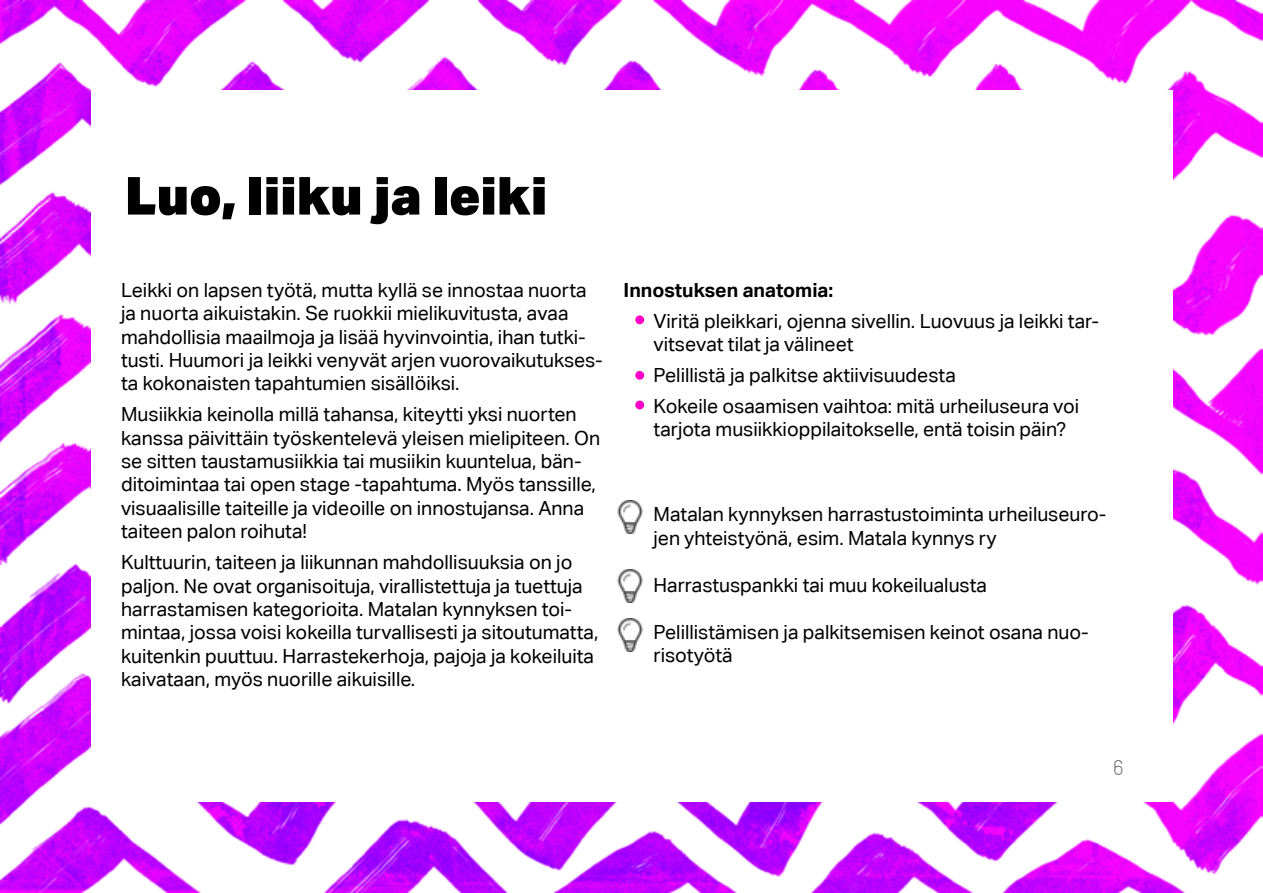
<style>
.page{position:relative;width:1263px;height:893px;background:#fff}
.page>*{position:absolute;margin:0;border:0;box-sizing:border-box;transform-origin:0 0}
.t1{font:900 52.5px "Aktiv Grotesk";color:#000}
.t2{font:21px "TSTAR Mono Round";color:#757575}
.t3{font:19.5px/23.4px "Aktiv Grotesk";color:#000}
.t4{font:700 19.5px "Aktiv Grotesk";color:#000}
</style>
<div class="page">
<img style="left:0;top:0;width:1263px;height:893px">
<div style="left:91px;top:91px;width:1081px;height:711px;background:#fff"></div>
<img style="left:617px;top:500px;width:26px;height:33px">
<img style="left:617px;top:618px;width:26px;height:33px">
<img style="left:617px;top:570px;width:26px;height:33px">
<div style="left:635px;top:315px;width:9px;height:9px;background:#ff00cb;border-radius:50%"></div>
<div style="left:635px;top:371px;width:9px;height:9px;background:#ff00cb;border-radius:50%"></div>
<div style="left:635px;top:401px;width:9px;height:8px;background:#ff00cb;border-radius:50%"></div>
<h1 class="t1" style="left:125px;top:162px;width:424px">Luo, liiku ja leiki</h1>
<p class="t3" style="left:121px;top:278px;width:483px">Leikki on lapsen työtä, mutta kyllä se innostaa nuorta ja nuorta aikuistakin. Se ruokkii mielikuvitusta, avaa mahdollisia maailmoja ja lisää hyvinvointia, ihan tutki&shy;tusti. Huumori ja leikki venyvät arjen vuorovaikutukses&shy;ta kokonaisten tapahtumien sisällöiksi.</p>
<p class="t3" style="left:121px;top:402px;width:481px">Musiikkia keinolla millä tahansa, kiteytti yksi nuorten kanssa päivittäin työskentelevä yleisen mielipiteen. On se sitten taustamusiikkia tai musiikin kuuntelua, bän&shy;ditoimintaa tai open stage -tapahtuma. Myös tanssille, visuaalisille taiteille ja videoille on innostujansa. Anna taiteen palon roihuta!</p>
<p class="t3" style="left:121px;top:550px;width:479px">Kulttuurin, taiteen ja liikunnan mahdollisuuksia on jo paljon. Ne ovat organisoituja, virallistettuja ja tuettuja harrastamisen kategorioita. Matalan kynnyksen toi&shy;mintaa, jossa voisi kokeilla turvallisesti ja sitoutumatta, kuitenkin puuttuu. Harrastekerhoja, pajoja ja kokeiluita kaivataan, myös nuorille aikuisille.</p>
<p class="t4" style="left:624px;top:278px;width:211px">Innostuksen anatomia:</p>
<p class="t3" style="left:654px;top:309px;width:447px">Viritä pleikkari, ojenna sivellin. Luovuus ja leikki tar&shy;vitsevat tilat ja välineet</p>
<p class="t3" style="left:654px;top:359px;width:427px;line-height:30.9px">Pelillistä ja palkitse aktiivisuudesta<br>Kokeile osaamisen vaihtoa: mitä urheiluseura voi</p>
<p class="t3" style="left:654px;top:418px;width:414px">tarjota musiikkioppilaitokselle, entä toisin päin?</p>
<p class="t3" style="left:654px;top:503px;width:454px">Matalan kynnyksen harrastustoiminta urheiluseuro&shy;jen yhteistyönä, esim. Matala kynnys ry</p>
<p class="t3" style="left:654px;top:573px;width:335px">Harrastuspankki tai muu kokeilualusta</p>
<p class="t3" style="left:654px;top:620px;width:437px">Pelillistämisen ja palkitsemisen keinot osana nuo&shy;risotyötä</p>
<p class="t2" style="left:1112px;top:755px;width:14px">6</p>
</div>
